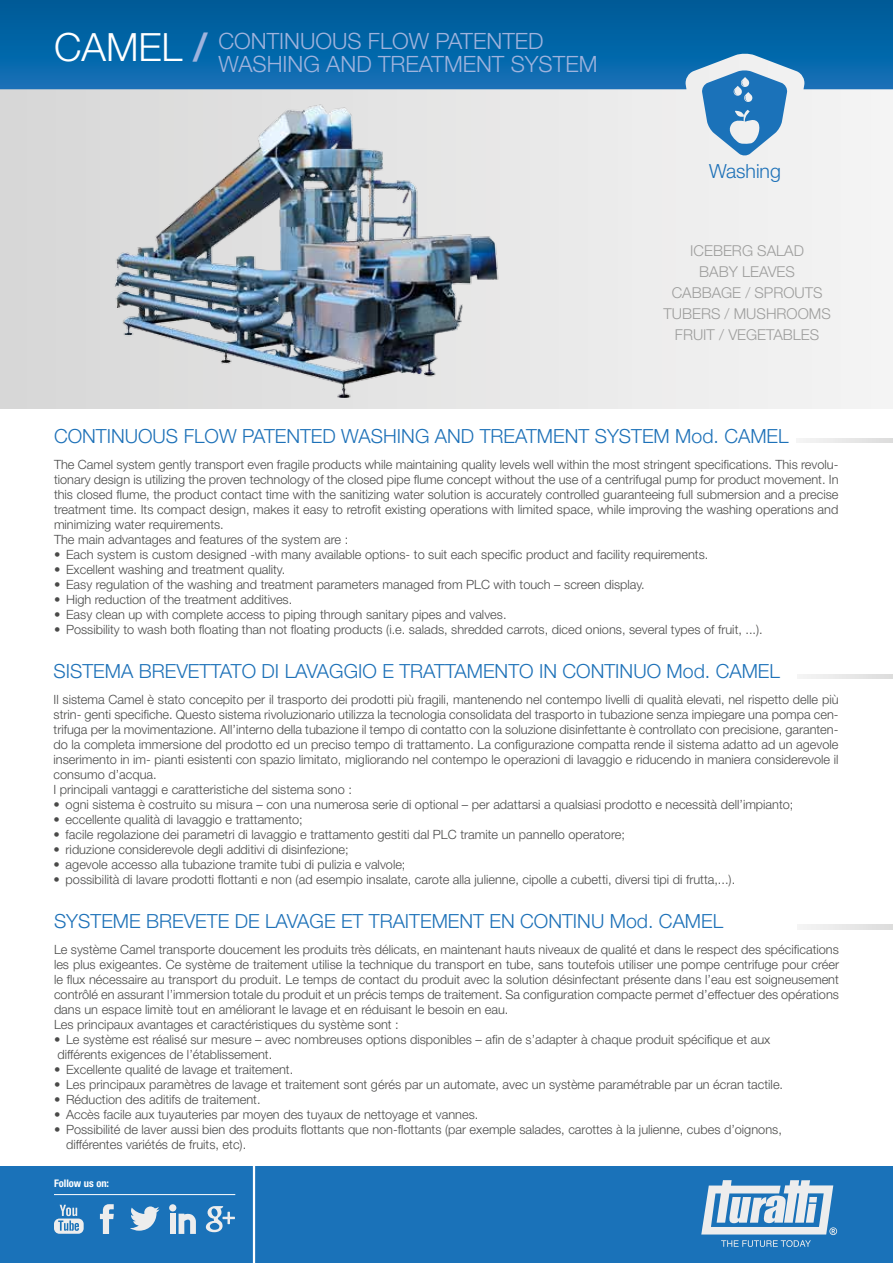
<style>
.page{position:relative;width:893px;height:1263px;background:#fff}
.page>*{position:absolute;margin:0;border:0;box-sizing:border-box;transform-origin:0 0}
.t1{font:300 22.5px/22.5px "Helvetica Neue LT Std";color:#9fb3dd}
.t2{font:300 19.5px "Helvetica Neue LT Std";color:#1d71b8}
.t3{font:300 15px/21px "Helvetica Neue LT Std";color:#9d9d9c;text-align:center}
.t4{font:300 12.75px/15px "Helvetica Neue LT Std";color:#4a4a49}
.t5{font:700 condensed 10.5px "Helvetica Neue LT Std";color:#fff}
.s1{font-size:39px;color:#fff}
.s2{font-weight:500;font-size:39px}
</style>
<div class="page">
<div style="left:0;top:1167px;width:893px;height:96px;background:#1a72b9"></div>
<svg style="left:701px;top:1180px;width:136px;height:67px"></svg>
<hr style="left:54px;top:1194px;width:181px;height:1px;background:#fff">
<hr style="left:253px;top:1158px;width:2px;height:105px;background:#fff">
<svg style="left:54px;top:1205px;width:30px;height:29px"></svg>
<div style="left:170px;top:1214px;width:6px;height:20px;background:#ededed"></div>
<svg style="left:179px;top:1213px;width:17px;height:21px"></svg>
<div style="left:169px;top:1204px;width:7px;height:7px;background:#ededed;border-radius:50%"></div>
<svg style="left:100px;top:1204px;width:14px;height:30px"></svg>
<svg style="left:130px;top:1206px;width:30px;height:25px"></svg>
<svg style="left:206px;top:1206px;width:29px;height:26px"></svg>
<div style="left:0;top:43px;width:893px;height:365px;background:linear-gradient(to right,#d1d3d6,#f3f4f4)"></div>
<svg style="left:0;top:0;width:893px;height:89px;background:#0967a7"></svg>
<svg style="left:702px;top:70px;width:85px;height:85px"></svg>
<img style="left:91px;top:99px;width:483px;height:299px">
<hr style="left:797px;top:925px;width:96px;height:4px;background:#e9e9e9">
<hr style="left:797px;top:674px;width:96px;height:4px;background:#e9e9e9">
<div style="left:797px;top:438px;width:96px;height:5px;background:#e9e9e9"></div>
<h1 class="t1" style="left:218px;top:29px;width:381px;text-indent:-164px"><span class="s1">CAMEL</span> <span class="s2">/</span> CONTINUOUS FLOW PATENTED<br>WASHING AND TREATMENT SYSTEM</h1>
<h2 class="t2" style="left:709px;top:159px;width:73px">Washing</h2>
<p class="t3" style="left:663px;top:240px;width:169px">ICEBERG SALAD<br>BABY LEAVES<br>CABBAGE / SPROUTS<br>TUBERS / MUSHROOMS<br>FRUIT / VEGETABLES</p>
<h2 class="t2" style="left:54px;top:425px;width:736px">CONTINUOUS FLOW PATENTED WASHING AND TREATMENT SYSTEM Mod. CAMEL</h2>
<p class="t4" style="left:54px;top:457px;width:786px">The Camel system gently transport even fragile products while maintaining quality levels well within the most stringent specifications. This revolu&shy;tionary design is utilizing the proven technology of the closed pipe flume concept without the use of a centrifugal pump for product movement. In this closed flume, the product contact time with the sanitizing water solution is accurately controlled guaranteeing full submersion and a precise treatment time. Its compact design, makes it easy to retrofit existing operations with limited space, while improving the washing operations and minimizing water requirements.<br>The main advantages and features of the system are :</p>
<p class="t4" style="left:54px;top:547px;width:656px">• Each system is custom designed -with many available options- to suit each specific product and facility requirements.</p>
<p class="t4" style="left:54px;top:562px;width:233px">• Excellent washing and treatment quality.</p>
<p class="t4" style="left:54px;top:577px;width:592px">• Easy regulation of the washing and treatment parameters managed from PLC with touch – screen display.</p>
<p class="t4" style="left:54px;top:592px;width:240px">• High reduction of the treatment additives.</p>
<p class="t4" style="left:54px;top:607px;width:454px">• Easy clean up with complete access to piping through sanitary pipes and valves.</p>
<p class="t4" style="left:54px;top:622px;width:710px">• Possibility to wash both floating than not floating products (i.e. salads, shredded carrots, diced onions, several types of fruit, ...).</p>
<h2 class="t2" style="left:54px;top:659px;width:728px">SISTEMA BREVETTATO DI LAVAGGIO E TRATTAMENTO IN CONTINUO Mod. CAMEL</h2>
<p class="t4" style="left:54px;top:691px;width:786px">Il sistema Camel è stato concepito per il trasporto dei prodotti più fragili, mantenendo nel contempo livelli di qualità elevati, nel rispetto delle più strin- genti specifiche. Questo sistema rivoluzionario utilizza la tecnologia consolidata del trasporto in tubazione senza impiegare una pompa cen&shy;trifuga per la movimentazione. All’interno della tubazione il tempo di contatto con la soluzione disinfettante è controllato con precisione, garanten&shy;do la completa immersione del prodotto ed un preciso tempo di trattamento. La configurazione compatta rende il sistema adatto ad un agevole inserimento in im- pianti esistenti con spazio limitato, migliorando nel contempo le operazioni di lavaggio e riducendo in maniera considerevole il consumo d’acqua.<br>I principali vantaggi e caratteristiche del sistema sono :</p>
<p class="t4" style="left:54px;top:796px;width:741px">• ogni sistema è costruito su misura – con una numerosa serie di optional – per adattarsi a qualsiasi prodotto e necessità dell’impianto;</p>
<p class="t4" style="left:54px;top:811px;width:251px">• eccellente qualità di lavaggio e trattamento;</p>
<p class="t4" style="left:54px;top:826px;width:573px">• facile regolazione dei parametri di lavaggio e trattamento gestiti dal PLC tramite un pannello operatore;</p>
<p class="t4" style="left:54px;top:841px;width:297px">• riduzione considerevole degli additivi di disinfezione;</p>
<p class="t4" style="left:54px;top:856px;width:353px">• agevole accesso alla tubazione tramite tubi di pulizia e valvole;</p>
<p class="t4" style="left:54px;top:871px;width:683px">• possibilità di lavare prodotti flottanti e non (ad esempio insalate, carote alla julienne, cipolle a cubetti, diversi tipi di frutta,...).</p>
<h2 class="t2" style="left:54px;top:909px;width:671px">SYSTEME BREVETE DE LAVAGE ET TRAITEMENT EN CONTINU Mod. CAMEL</h2>
<p class="t4" style="left:54px;top:942px;width:786px">Le système Camel transporte doucement les produits très délicats, en maintenant hauts niveaux de qualité et dans le respect des spécifications les plus exigeantes. Ce système de traitement utilise la technique du transport en tube, sans toutefois utiliser une pompe centrifuge pour créer le flux nécessaire au transport du produit. Le temps de contact du produit avec la solution désinfectant présente dans l’eau est soigneusement contrôlé en assurant l’immersion totale du produit et un précis temps de traitement. Sa configuration compacte permet d’effectuer des opérations dans un espace limitè tout en améliorant le lavage et en réduisant le besoin en eau.<br>Les principaux avantages et caractéristiques du système sont :</p>
<p class="t4" style="left:54px;top:1032px;width:718px">• Le système est réalisé sur mesure – avec nombreuses options disponibles – afin de s’adapter à chaque produit spécifique et aux différents exigences de l’établissement.</p>
<p class="t4" style="left:54px;top:1062px;width:241px">• Excellente qualité de lavage et traitement.</p>
<p class="t4" style="left:54px;top:1077px;width:731px">• Les principaux paramètres de lavage et traitement sont gérés par un automate, avec un système paramétrable par un écran tactile.</p>
<p class="t4" style="left:54px;top:1092px;width:208px">• Réduction des aditifs de traitement.</p>
<p class="t4" style="left:54px;top:1107px;width:426px">• Accès facile aux tuyauteries par moyen des tuyaux de nettoyage et vannes.</p>
<p class="t4" style="left:66px;top:1122px;width:717px;text-indent:-12px">• Possibilité de laver aussi bien des produits flottants que non-flottants (par exemple salades, carottes à la julienne, cubes d’oignons, différentes variétés de fruits, etc).</p>
<p class="t5" style="left:54px;top:1177px;width:57px">Follow us on:</p>
</div>
